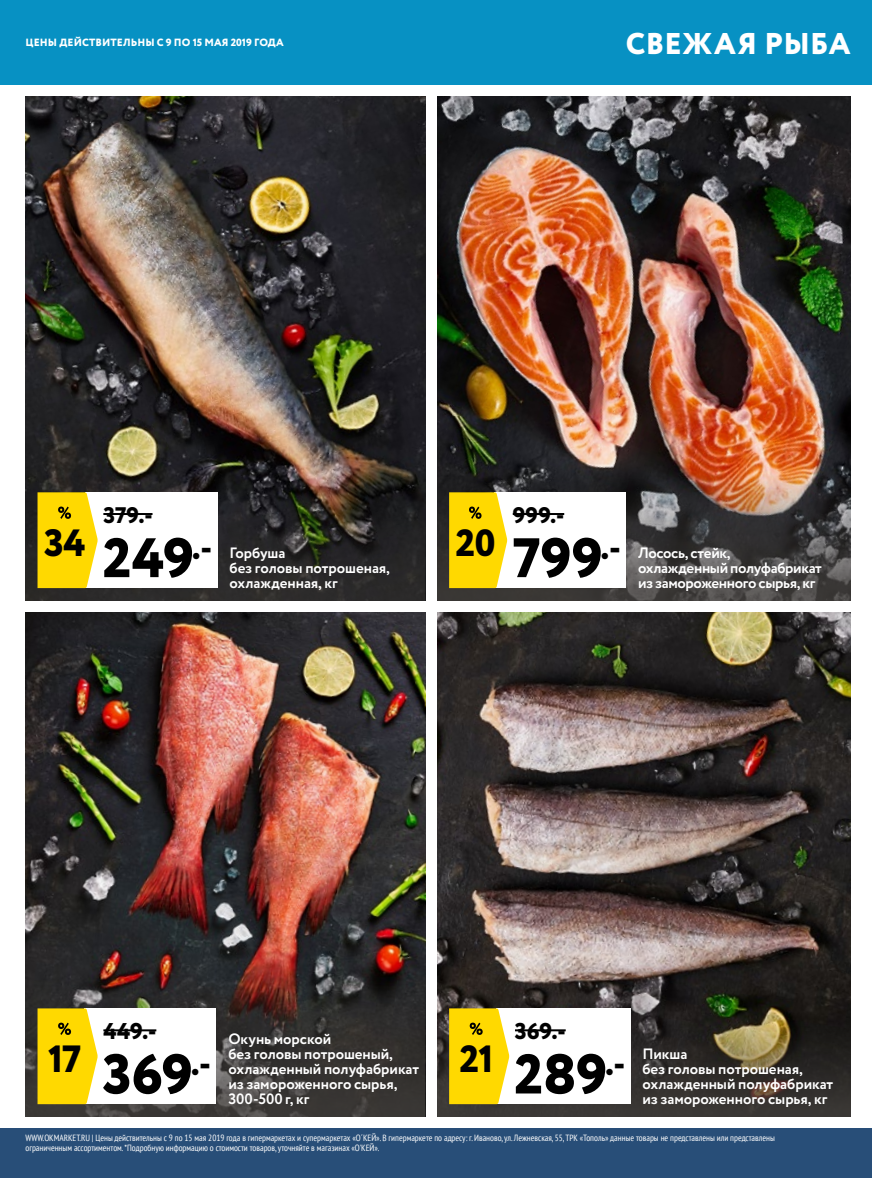
<style>
.page{position:relative;width:872px;height:1178px;background:#fff}
.page>*{position:absolute;margin:0;border:0;box-sizing:border-box;transform-origin:0 0}
.t1{font:800 55.8px "Circe";letter-spacing:-.01em;color:#000}
.t2{font:800 55.5px "Circe";color:#000}
.t3{font:800 37.95px "Circe";letter-spacing:-.02em;color:#000}
.t4{font:800 32.4px "Circe";color:#000}
.t5{font:800 30px "Circe";letter-spacing:.01em;color:#fff}
.t6{font:800 22.8px "Circe";letter-spacing:-.01em;color:#000}
.t7{font:800 22.5px "Circe";letter-spacing:.005em;color:#000}
.t8{font:700 15px/15px "Circe";letter-spacing:-.005em;color:#fff}
.t9{font:700 15px/15px "Circe";letter-spacing:-.025em;color:#fff}
.t10{font:800 10.5px "Circe";letter-spacing:.01em;color:#fff}
.t11{font:condensed 9px/10.5px "PT Sans";color:#fff}
</style>
<div class="page">
<img style="left:26px;top:96px;width:399px;height:396px">
<img style="left:437px;top:612px;width:413px;height:390px">
<img style="left:437px;top:96px;width:413px;height:354px">
<svg style="left:437px;top:1002px;width:413px;height:114px;background:#3b372e"></svg>
<svg style="left:26px;top:492px;width:399px;height:108px;background:#2b2a28"></svg>
<img style="left:437px;top:450px;width:413px;height:150px">
<img style="left:26px;top:612px;width:399px;height:336px">
<svg style="left:26px;top:948px;width:399px;height:168px;background:#3d3230"></svg>
<div style="left:0;top:1128px;width:872px;height:50px;background:#284e78"></div>
<div style="left:494px;top:492px;width:132px;height:96px;background:#fff"></div>
<hr style="left:513px;top:513px;width:51px;height:2px;background:#000">
<svg style="left:449px;top:492px;width:58px;height:96px;background:#fad816"></svg>
<div style="left:85px;top:492px;width:132px;height:96px;background:#fff"></div>
<hr style="left:103px;top:513px;width:49px;height:2px;background:#000">
<svg style="left:38px;top:492px;width:60px;height:96px;background:#fbd919"></svg>
<div style="left:85px;top:1008px;width:131px;height:96px;background:#fff"></div>
<hr style="left:103px;top:1029px;width:53px;height:2px;background:#000">
<svg style="left:38px;top:1008px;width:60px;height:96px;background:#fad919"></svg>
<div style="left:496px;top:1008px;width:134px;height:96px;background:#fff"></div>
<hr style="left:515px;top:1029px;width:51px;height:2px;background:#000">
<svg style="left:449px;top:1008px;width:60px;height:96px;background:#fad816"></svg>
<div style="left:0;top:0;width:872px;height:84px;background:#0791c3"></div>
<p class="t10" style="left:26px;top:35px;width:260px">ЦЕНЫ ДЕЙСТВИТЕЛЬНЫ С 9 ПО 15 МАЯ 2019 ГОДА</p>
<h3 class="t5" style="left:626px;top:23px;width:226px">СВЕЖАЯ РЫБА</h3>
<h3 class="t3" style="left:44px;top:517px;width:43px">34</h3>
<h3 class="t7" style="left:103px;top:500px;width:51px">379.-</h3>
<h2 class="t2" style="left:103px;top:520px;width:93px">249</h2>
<h3 class="t4" style="left:192px;top:526px;width:22px">.-</h3>
<h3 class="t8" style="left:229px;top:546px;width:162px">Горбуша<br>без головы потрошеная, охлажденная, кг</h3>
<h3 class="t3" style="left:455px;top:517px;width:41px">20</h3>
<h3 class="t7" style="left:513px;top:500px;width:53px">999.-</h3>
<h2 class="t2" style="left:512px;top:520px;width:110px">799<sup>.-</sup></h2>
<h3 class="t9" style="left:638px;top:546px;width:185px">Лосось, стейк, охлажденный полуфабрикат</h3>
<h3 class="t9" style="left:638px;top:576px;width:179px">из замороженного сырья, кг</h3>
<h3 class="t6" style="left:515px;top:1016px;width:52px">369.-</h3>
<h3 class="t6" style="left:103px;top:1016px;width:54px">449.-</h3>
<h3 class="t8" style="left:228px;top:1032px;width:192px">Окунь морской<br>без головы потрошеный, охлажденный полуфабрикат из замороженного сырья,<br>300-500 г, кг</h3>
<h3 class="t3" style="left:459px;top:1033px;width:36px">21</h3>
<h3 class="t8" style="left:642px;top:1047px;width:192px">Пикша<br>без головы потрошеная, охлажденный полуфабрикат из замороженного сырья, кг</h3>
<p class="t11" style="left:26px;top:1132px;width:751px">WWW.OKMARKET.RU | Цены действительны с 9 по 15 мая 2019 года в гипермаркетах и супермаркетах «О´КЕЙ». В гипермаркете по адресу: г. Иваново, ул. Лежневская, 55, ТРК «Тополь» данные товары не представлены или представлены ограниченным ассортиментом. *Подробную информацию о стоимости товаров, уточняйте в магазинах «О'КЕЙ».</p>
<h3 class="t3" style="left:48px;top:1033px;width:35px">17</h3>
<h1 class="t1" style="left:514px;top:1036px;width:113px">289<sup>.-</sup></h1>
<h1 class="t1" style="left:103px;top:1036px;width:110px">369<sup>.-</sup></h1>
</div>
